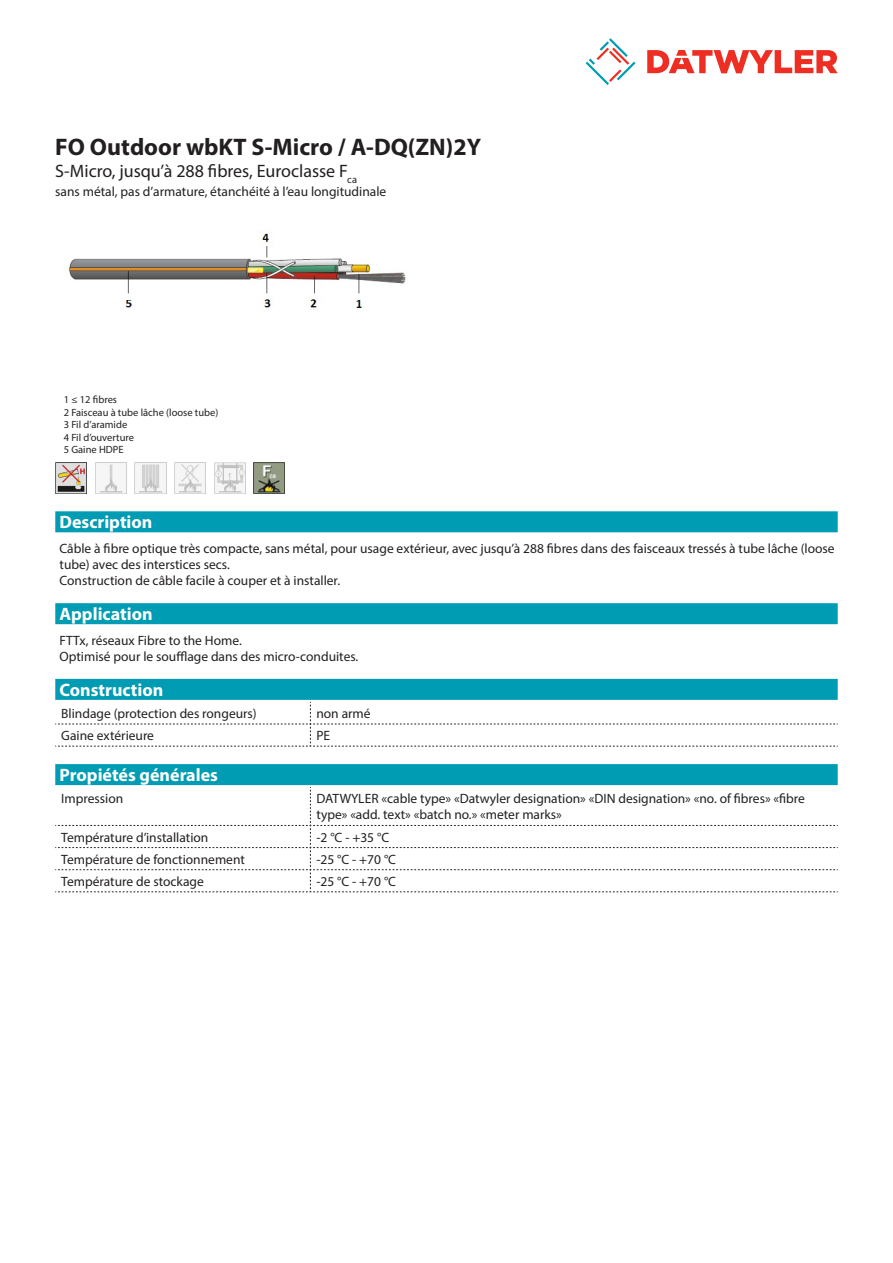
<style>
.page{position:relative;width:893px;height:1263px;background:#fff}
.page>*{position:absolute;margin:0;border:0;box-sizing:border-box;transform-origin:0 0}
.Product_Head{font:700 24px "Myriad Pro";color:#231f20}
.Standard_Head_Proper{font:700 18px "Myriad Pro";color:#fff}
.SubHead{font:18px "Myriad Pro";color:#231f20}
.Standard_text{font:13.5px/16.2px "Myriad Pro";color:#231f20}
.myriad_light_propert{font:13.5px/16.2px "Myriad Pro";color:#231f20}
.imagetext{font:10.5px/12.6px "Myriad Pro";color:#231f20}
</style>
<div class="page">
<svg style="left:586px;top:38px;width:49px;height:47px"></svg>
<svg style="left:647px;top:50px;width:191px;height:23px"></svg>
<div style="left:55px;top:679px;width:783px;height:21px;background:#009cb3"></div>
<svg style="left:55px;top:702px;width:783px;height:45px"></svg>
<img style="left:69px;top:230px;width:337px;height:78px">
<div style="left:55px;top:511px;width:783px;height:21px;background:#009cb3"></div>
<img style="left:254px;top:462px;width:31px;height:32px">
<img style="left:214px;top:462px;width:31px;height:32px">
<img style="left:174px;top:462px;width:32px;height:32px">
<img style="left:135px;top:462px;width:31px;height:32px">
<img style="left:95px;top:462px;width:31px;height:32px">
<img style="left:55px;top:462px;width:32px;height:32px">
<div style="left:55px;top:603px;width:783px;height:21px;background:#009cb3"></div>
<div style="left:55px;top:764px;width:783px;height:21px;background:#009cb3"></div>
<svg style="left:55px;top:787px;width:783px;height:105px"></svg>
<p class="Product_Head" style="left:55px;top:131px;width:427px">FO Outdoor wbKT S-Micro / A-DQ(ZN)2Y</p>
<p class="SubHead" style="left:55px;top:160px;width:303px">S-Micro, jusqu’à 288 fibres, Euroclasse F<sub>ca</sub></p>
<p class="Standard_text" style="left:55px;top:183px;width:333px">sans métal, pas d’armature, étanchéité à l’eau longitudinale</p>
<p class="imagetext" style="left:64px;top:393px;width:156px">1 ≤ 12 fibres<br>2 Faisceau à tube lâche (loose tube)<br>3 Fil d’aramide<br>4 Fil d’ouverture<br>5 Gaine HDPE</p>
<p class="Standard_Head_Proper" style="left:60px;top:510px;width:94px">Description</p>
<p class="Standard_text" style="left:60px;top:540px;width:777px">Câble à fibre optique très compacte, sans métal, pour usage extérieur, avec jusqu’à 288 fibres dans des faisceaux tressés à tube lâche (loose tube) avec des interstices secs.<br>Construction de câble facile à couper et à installer.</p>
<p class="Standard_Head_Proper" style="left:60px;top:602px;width:95px">Application</p>
<p class="Standard_text" style="left:60px;top:632px;width:300px">FTTx, réseaux Fibre to the Home.<br>Optimisé pour le soufflage dans des micro-conduites.</p>
<p class="Standard_Head_Proper" style="left:60px;top:678px;width:105px">Construction</p>
<p class="myriad_light_propert" style="left:61px;top:705px;width:197px">Blindage (protection des rongeurs)</p>
<p class="myriad_light_propert" style="left:316px;top:705px;width:56px">non armé</p>
<p class="myriad_light_propert" style="left:61px;top:727px;width:94px">Gaine extérieure</p>
<p class="myriad_light_propert" style="left:316px;top:727px;width:15px">PE</p>
<p class="Standard_Head_Proper" style="left:60px;top:763px;width:160px">Propiétés générales</p>
<p class="myriad_light_propert" style="left:61px;top:790px;width:64px">Impression</p>
<p class="myriad_light_propert" style="left:316px;top:790px;width:490px">DATWYLER «cable type» «Datwyler designation» «DIN designation» «no. of fibres» «fibre type» «add. text» «batch no.» «meter marks»</p>
<p class="myriad_light_propert" style="left:61px;top:829px;width:149px">Température d’installation</p>
<p class="myriad_light_propert" style="left:316px;top:829px;width:74px">-2 °C - +35 °C</p>
<p class="myriad_light_propert" style="left:61px;top:851px;width:185px">Température de fonctionnement</p>
<p class="myriad_light_propert" style="left:316px;top:851px;width:81px">-25 °C - +70 °C</p>
<p class="myriad_light_propert" style="left:61px;top:873px;width:144px">Température de stockage</p>
<p class="myriad_light_propert" style="left:316px;top:873px;width:81px">-25 °C - +70 °C</p>
</div>
